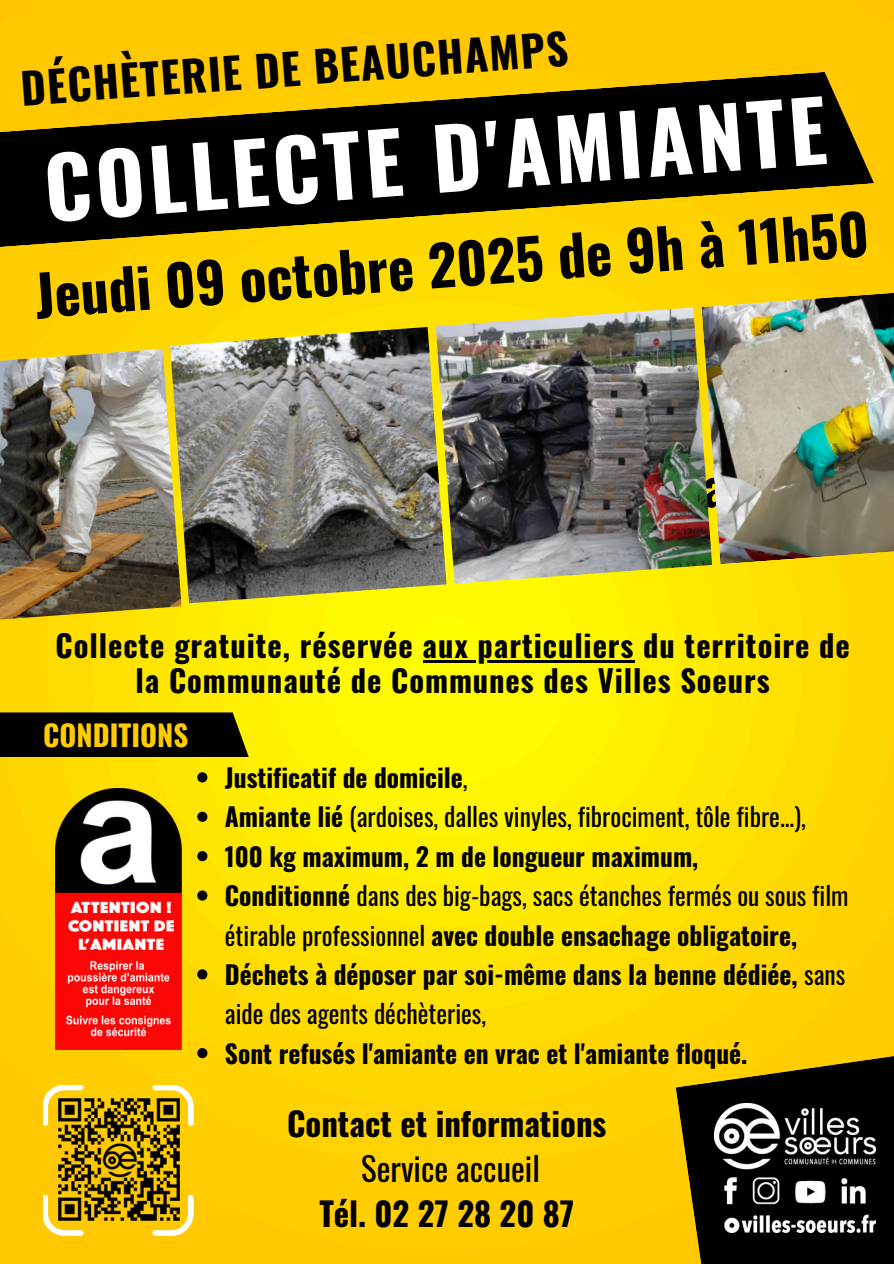
<style>
.page{position:relative;width:894px;height:1264px;background:#fff}
.page>*{position:absolute;margin:0;border:0;box-sizing:border-box;transform-origin:0 0}
.t1{font:700 83.7px "Oswald";color:#fff}
.t2{font:700 55.5px "Oswald";color:#000}
.t3{font:700 42.75px "Oswald";color:#000}
.t4{font:700 32.7px/45px "Oswald";color:#000;text-align:center}
.t5{font:700 30.45px "Oswald";letter-spacing:.03em;color:#000}
.t6{font:700 28.95px "Oswald";color:#fc0}
.t7{font:700 25.5px/39.3px "Oswald";color:#000}
.t8{font:25.5px/39.3px "Oswald";color:#000}
.s1{font-weight:400}
.s2{font-weight:700}
</style>
<div class="page">
<img style="left:0;top:0;width:893px;height:1263px">
<svg style="left:675px;top:1045px;width:218px;height:218px;background:#4f4000"></svg>
<svg style="left:0;top:72px;width:873px;height:176px;background:#5d4b00"></svg>
<img style="left:701px;top:290px;width:192px;height:274px">
<img style="left:170px;top:327px;width:276px;height:276px">
<img style="left:435px;top:307px;width:277px;height:276px">
<img style="left:0;top:349px;width:181px;height:276px">
<hr style="left:422px;top:660px;width:212px;height:2px;background:#000">
<img style="left:713px;top:1103px;width:161px;height:129px">
<div style="left:0;top:712px;width:249px;height:45px;background:#000"></div>
<img style="left:55px;top:788px;width:126px;height:261px">
<svg style="left:197px;top:772px;width:10px;height:10px"></svg>
<svg style="left:197px;top:811px;width:10px;height:10px"></svg>
<svg style="left:197px;top:851px;width:10px;height:10px"></svg>
<svg style="left:197px;top:890px;width:10px;height:10px"></svg>
<svg style="left:197px;top:969px;width:10px;height:10px"></svg>
<svg style="left:197px;top:1048px;width:10px;height:10px"></svg>
<svg style="left:152px;top:1085px;width:42px;height:40px"></svg>
<svg style="left:43px;top:1085px;width:40px;height:40px"></svg>
<svg style="left:43px;top:1194px;width:40px;height:41px"></svg>
<svg style="left:152px;top:1194px;width:41px;height:41px"></svg>
<img style="left:52px;top:1094px;width:132px;height:132px">
<img style="left:99px;top:1142px;width:39px;height:36px">
<p class="t3" style="left:19px;top:54px;width:550px;rotate:-4deg">DÉCHÈTERIE DE BEAUCHAMPS</p>
<h2 class="t1" style="left:40px;top:121px;width:785px;rotate:-4deg">COLLECTE D'AMIANTE</h2>
<h2 class="t2" style="left:32px;top:250px;width:837px;rotate:-4deg">Jeudi 09 octobre 2025 de 9h à 11h50</h2>
<p class="t5" style="left:56px;top:622px;width:795px">Collecte gratuite, réservée aux particuliers du territoire de</p>
<h4 class="t5" style="left:135px;top:656px;width:635px">la Communauté de Communes des Villes Soeurs</h4>
<p class="t6" style="left:43px;top:712px;width:146px">CONDITIONS</p>
<p class="t7" style="left:225px;top:757px;width:244px">Justificatif de domicile<span class="s1">,</span></p>
<p class="t8" style="left:225px;top:796px;width:582px"><span class="s2">Amiante lié</span> (ardoises, dalles vinyles, fibrociment, tôle fibre...),</p>
<p class="t7" style="left:225px;top:835px;width:474px">100 kg maximum, 2 m de longueur maximum,</p>
<p class="t8" style="left:225px;top:875px;width:625px"><span class="s2">Conditionné</span> dans des big-bags, sacs étanches fermés ou sous film étirable professionnel <span class="s2">avec double ensachage obligatoire,</span></p>
<p class="t7" style="left:225px;top:953px;width:621px">Déchets à déposer par soi-même dans la benne dédiée, <span class="s1">sans aide des agents déchèteries,</span></p>
<p class="t7" style="left:225px;top:1032px;width:524px">Sont refusés l'amiante en vrac et l'amiante floqué.</p>
<p class="t4" style="left:287px;top:1099px;width:321px">Contact et informations<br><span class="s1">Service accueil<br></span>Tél. 02 27 28 20 87</p>
</div>
